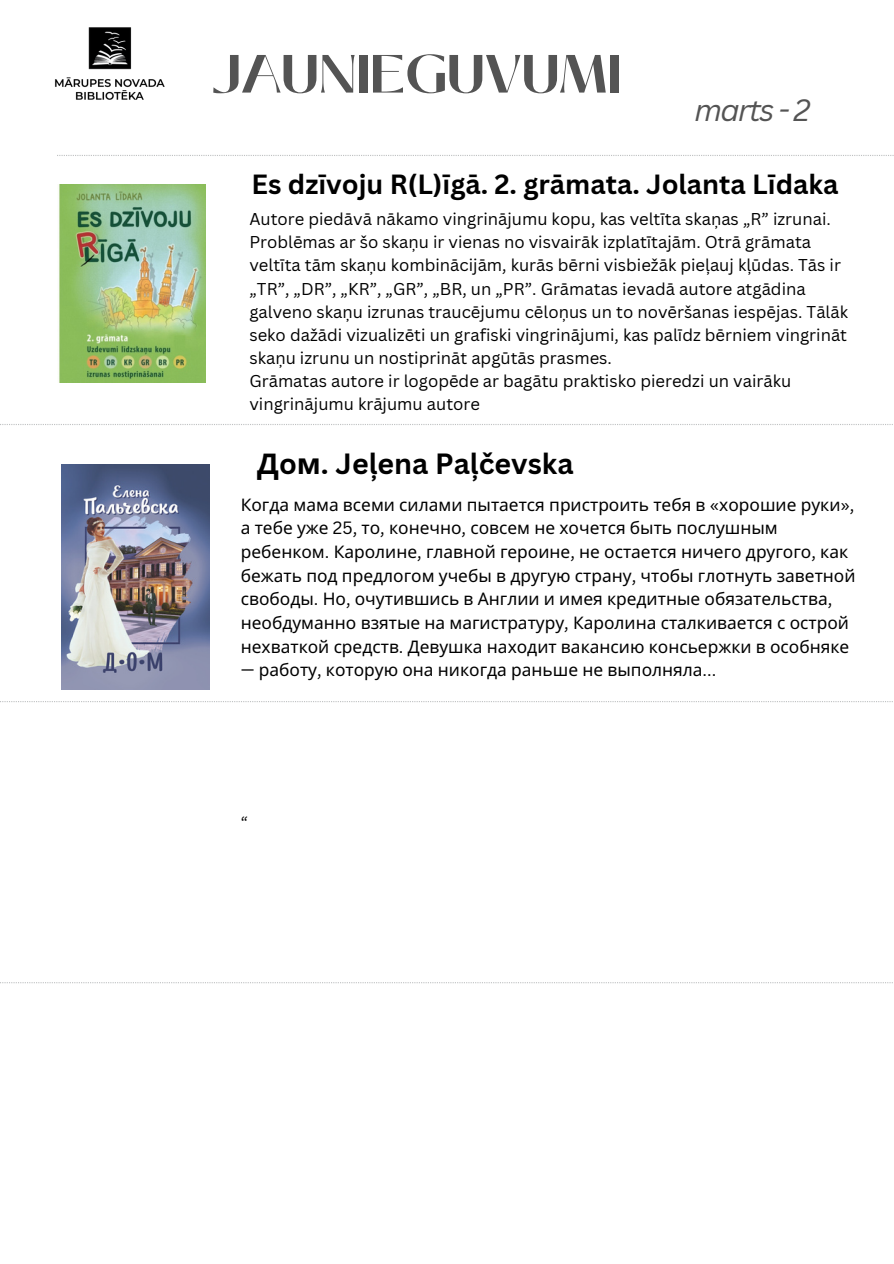
<style>
.page{position:relative;width:894px;height:1264px;background:#fff}
.page>*{position:absolute;margin:0;border:0;box-sizing:border-box;transform-origin:0 0}
.t1{font:700 53.55px "Black Mango";color:#545454}
.t2{font:italic 30px "Canva Sans";letter-spacing:-.055em;color:#545454}
.t3{font:700 28.5px "Canva Sans";color:#000}
.t4{font:700 27px "Canva Sans";color:#000}
.t5{font:17.25px/23.7px "Noto Sans";color:#000}
.t6{font:16.65px/23.1px "Canva Sans";color:#000}
.t7{font:15.75px "Canva Sans";color:#000}
.s1{font-family:"Noto Sans"}
.s2{font-family:"Canva Sans"}
</style>
<div class="page">
<svg style="left:57px;top:155px;width:836px;height:1px"></svg>
<svg style="left:0;top:701px;width:892px;height:1px"></svg>
<svg style="left:0;top:982px;width:892px;height:1px"></svg>
<svg style="left:0;top:424px;width:892px;height:1px"></svg>
<img style="left:54px;top:27px;width:111px;height:73px">
<img style="left:59px;top:184px;width:146px;height:198px">
<img style="left:61px;top:464px;width:149px;height:225px">
<h1 class="t1" style="left:212px;top:34px;width:411px">JAUNIEGUVUMI</h1>
<h2 class="t2" style="left:694px;top:89px;width:117px">marts - 2</h2>
<h3 class="t4" style="left:251px;top:165px;width:588px">Es dzīvoju R(L)īgā. 2. grāmata. Jolanta Līdaka</h3>
<p class="t6" style="left:249px;top:207px;width:600px">Autore piedāvā nākamo vingrinājumu kopu, kas veltīta skaņas „R” izrunai.<br>Problēmas ar šo skaņu ir vienas no visvairāk izplatītajām. Otrā grāmata veltīta tām skaņu kombinācijām, kurās bērni visbiežāk pieļauj kļūdas. Tās ir „TR”, „DR”, „KR”, „GR”, „BR, un „PR”. Grāmatas ievadā autore atgādina galveno skaņu izrunas traucējumu cēloņus un to novēršanas iespējas. Tālāk seko dažādi vizualizēti un grafiski vingrinājumi, kas palīdz bērniem vingrināt skaņu izrunu un nostiprināt apgūtās prasmes.<br>Grāmatas autore ir logopēde ar bagātu praktisko pieredzi un vairāku vingrinājumu krājumu autore</p>
<h3 class="t3" style="left:257px;top:443px;width:318px"><span class="s1">Д</span>o<span class="s1">м</span>. Jeļena Paļčevska</h3>
<p class="t5" style="left:241px;top:492px;width:616px">Когда мама всеми силами пытается пристроить тебя в <span class="s2">«</span>хорошие руки<span class="s2">», </span>а тебе уже <span class="s2">25,</span> то<span class="s2">,</span> конечно<span class="s2">,</span> совсем не хочется быть послушным ребенком<span class="s2">.</span> Каролине<span class="s2">,</span> главной героине<span class="s2">,</span> не остается ничего другого<span class="s2">,</span> как бежать под предлогом учебы в другую страну<span class="s2">,</span> чтобы глотнуть заветной свободы<span class="s2">.</span> Но<span class="s2">,</span> очутившись в Англии и имея кредитные обязательства<span class="s2">, </span>необдуманно взятые на магистратуру<span class="s2">,</span> Каролина сталкивается с острой нехваткой средств<span class="s2">.</span> Девушка находит вакансию консьержки в особняке</p>
<p class="t5" style="left:241px;top:657px;width:477px"><span class="s2">—</span> работу<span class="s2">,</span> которую она никогда раньше не выполняла<span class="s2">...</span></p>
<p class="t7" style="left:241px;top:811px;width:9px">“</p>
</div>
